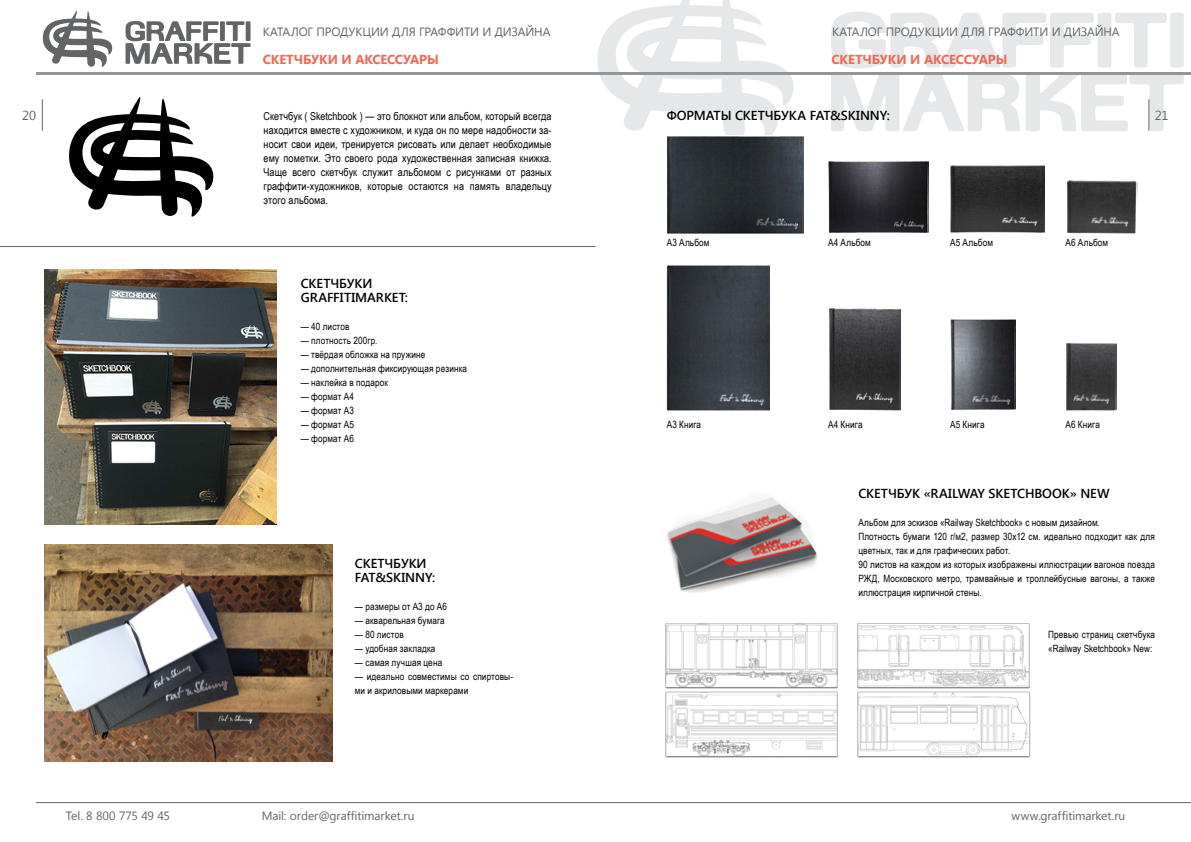
<style>
.page{position:relative;width:1191px;height:842px;background:#fff}
.page>*{position:absolute;margin:0;border:0;box-sizing:border-box;transform-origin:0 0}
.t1{font:600 13px/14px "Segoe UI";color:#000}
.t2{font:700 13px "Segoe UI";letter-spacing:-.01em;color:#f26853}
.t3{font:13px "Segoe UI";color:#636466}
.t4{font:12px "Segoe UI";letter-spacing:-.01em;color:#636466}
.t5{font:11px/14px "Arial Narrow";letter-spacing:.01em;color:#000;text-align:justify}
.t6{font:10px/14px "Arial Narrow";letter-spacing:.015em;color:#000}
</style>
<div class="page">
<svg style="left:831px;top:12px;width:262px;height:56px"></svg>
<div style="left:1097px;top:13px;width:14px;height:55px;background:#e6e7e8;border-radius:3px"></div>
<svg style="left:1115px;top:13px;width:51px;height:55px"></svg>
<div style="left:1170px;top:13px;width:13px;height:55px;background:#e6e7e8;border-radius:3px"></div>
<svg style="left:831px;top:75px;width:352px;height:56px"></svg>
<svg style="left:597px;top:0;width:197px;height:135px"></svg>
<hr style="left:36px;top:802px;width:1155px;height:1px;background:#636466">
<hr style="left:42px;top:99px;width:1px;height:32px;background:#636466">
<hr style="left:1148px;top:99px;width:1px;height:32px;background:#636466">
<svg style="left:125px;top:21px;width:125px;height:43px"></svg>
<svg style="left:42px;top:10px;width:71px;height:57px"></svg>
<hr style="left:36px;top:72px;width:1155px;height:3px;background:#939598">
<hr style="left:0;top:246px;width:595px;height:1px;background:#636466">
<svg style="left:69px;top:97px;width:145px;height:120px"></svg>
<img style="left:44px;top:269px;width:233px;height:255px">
<img style="left:44px;top:545px;width:289px;height:216px">
<img style="left:666px;top:497px;width:152px;height:96px">
<img style="left:1066px;top:343px;width:50px;height:67px">
<img style="left:1067px;top:180px;width:70px;height:53px">
<img style="left:950px;top:319px;width:65px;height:91px">
<img style="left:950px;top:165px;width:94px;height:68px">
<img style="left:829px;top:308px;width:72px;height:102px">
<img style="left:828px;top:161px;width:100px;height:72px">
<img style="left:667px;top:265px;width:103px;height:145px">
<img style="left:667px;top:136px;width:136px;height:98px">
<img style="left:665px;top:623px;width:366px;height:135px">
<p class="t4" style="left:263px;top:23px;width:289px">КАТАЛОГ ПРОДУКЦИИ ДЛЯ ГРАФФИТИ И ДИЗАЙНА</p>
<p class="t4" style="left:832px;top:23px;width:289px">КАТАЛОГ ПРОДУКЦИИ ДЛЯ ГРАФФИТИ И ДИЗАЙНА</p>
<h1 class="t2" style="left:263px;top:50px;width:177px">скетчбуки и аксессуары</h1>
<h1 class="t2" style="left:831px;top:50px;width:177px">скетчбуки и аксессуары</h1>
<h1 class="t1" style="left:667px;top:108px;width:225px">ФОРМАТЫ СКЕТЧБУКА FAT&amp;SKI NNY:</h1>
<h1 class="t3" style="left:22px;top:106px;width:15px">20</h1>
<h1 class="t3" style="left:1155px;top:106px;width:15px">21</h1>
<p class="t5" style="left:264px;top:109px;width:289px">Скетчбук ( Sketchbook ) — это блокнот или альбом, который всегда находится вместе с художником, и куда он по мере надобности за&shy;носит свои идеи, тренируется рисовать или делает необходимые ему пометки. Это своего рода художественная записная книжка.<br>Чаще всего скетчбук служит альбомом с рисунками от разных граффити-художников, которые остаются на память владельцу этого альбома.</p>
<h1 class="t1" style="left:301px;top:276px;width:9px">СКЕТЧ</h1>
<h1 class="t1" style="left:339px;top:276px;width:17px">БУКИ</h1>
<h1 class="t1" style="left:301px;top:290px;width:25px">GRAFFI</h1>
<h1 class="t1" style="left:344px;top:290px;width:65px">TIMARKET:</h1>
<p class="t6" style="left:301px;top:319px;width:50px">— 40 листов</p>
<p class="t6" style="left:301px;top:333px;width:78px">— плотность 200гр.</p>
<p class="t6" style="left:301px;top:347px;width:126px">— твёрдая обложка на пружине</p>
<p class="t6" style="left:301px;top:361px;width:168px">— дополнительная фиксирующая резинка</p>
<p class="t6" style="left:301px;top:375px;width:89px">— наклейка в подарок</p>
<p class="t6" style="left:301px;top:389px;width:55px">— формат А4</p>
<p class="t6" style="left:301px;top:403px;width:55px">— формат А3</p>
<p class="t6" style="left:301px;top:417px;width:55px">— формат А5</p>
<p class="t6" style="left:301px;top:431px;width:55px">— формат А6</p>
<h1 class="t1" style="left:355px;top:556px;width:73px">СКЕТЧБУКИ<br>FAT&amp;SKINNY</h1>
<h1 class="t1" style="left:432px;top:570px;width:5px">:</h1>
<p class="t6" style="left:355px;top:599px;width:94px">— размеры от А3 до А6</p>
<p class="t6" style="left:355px;top:613px;width:91px">— акварельная бумага</p>
<p class="t6" style="left:355px;top:627px;width:50px">— 80 листов</p>
<p class="t6" style="left:355px;top:641px;width:82px">— удобная закладка</p>
<p class="t6" style="left:355px;top:655px;width:89px">— самая лучшая цена</p>
<p class="t6" style="left:355px;top:669px;width:160px">— идеально совместимы со спиртовы&shy;ми и акриловыми маркерами</p>
<p class="t6" style="left:667px;top:235px;width:44px">А3 Альбом</p>
<p class="t6" style="left:828px;top:235px;width:44px">А4 Альбом</p>
<p class="t6" style="left:950px;top:235px;width:44px">А5 Альбом</p>
<p class="t6" style="left:1065px;top:235px;width:44px">А6 Альбом</p>
<p class="t6" style="left:667px;top:417px;width:36px">А3 Книга</p>
<p class="t6" style="left:828px;top:417px;width:36px">А4 Книга</p>
<p class="t6" style="left:950px;top:417px;width:36px">А5 Книга</p>
<p class="t6" style="left:1065px;top:417px;width:36px">А6 Книга</p>
<h1 class="t1" style="left:858px;top:486px;width:253px">СКЕТЧБУК «RAILWAY SKETC HBOO K» N EW</h1>
<p class="t6" style="left:858px;top:515px;width:298px">Альбом для эскизов «Railway Sketchbook» с новым дизайном.<br>Плотность бумаги 120 г/м2, размер 30х12 см. идеально подходит как для цветных, так и для графических работ.<br>90 листов на каждом из которых изображены иллюстрации вагонов поезда РЖД, Московского метро, трамвайные и троллейбусные вагоны, а также иллюстрация кирпичной стены.</p>
<p class="t6" style="left:1048px;top:627px;width:108px">Превью страниц скетчбука «Railway Sketchbook» New:</p>
<p class="t4" style="left:66px;top:807px;width:106px">Tel. 8 800 775 49 45</p>
<p class="t4" style="left:262px;top:807px;width:154px">Mail: order@graffitimarket.ru</p>
<p class="t4" style="left:1011px;top:807px;width:115px">www.graffitimarket.ru</p>
</div>
